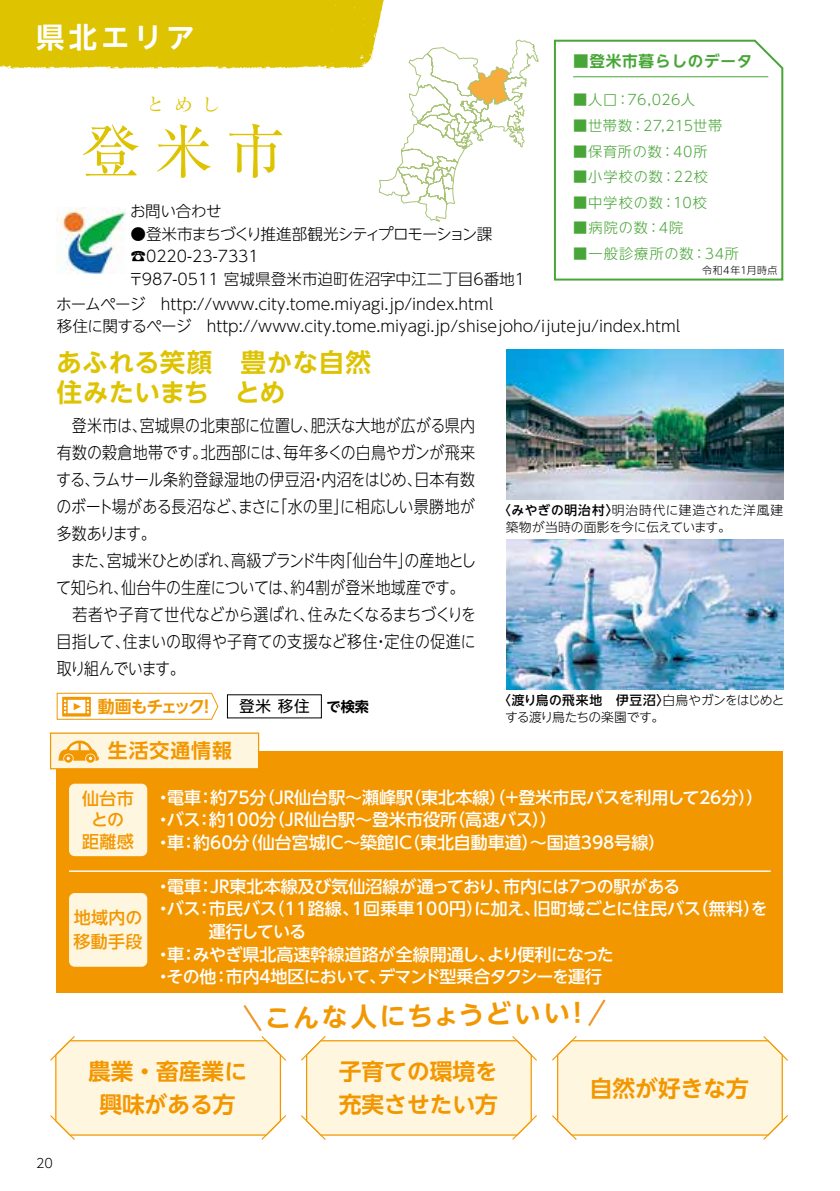
<style>
.page{position:relative;width:840px;height:1191px;background:#fff}
.page>*{position:absolute;margin:0;border:0;box-sizing:border-box;transform-origin:0 0}
.t1{font:58.8px "Ryumin Pro";color:#ddc300}
.t2{font:700 28.4px "UD Shin Go NT Pro De";letter-spacing:.15em;color:#fff}
.t3{font:700 26.2px "UD Shin Go NT Pro De";color:#f39700}
.t4{font:700 25.6px/29.8px "UD Shin Go NT Pro De";letter-spacing:.02em;color:#ddc300}
.t5{font:700 22.6px/32.2px "UD Shin Go NT Pro De";color:#f39700}
.t6{font:700 19.8px "UD Shin Go NT Pro De";letter-spacing:.05em;color:#f39700}
.t7{font:18.4px "Matisse Pro M";color:#ddc300}
.t8{font:300 17px/27px "UD Shin Go NT Pro";letter-spacing:-.005em;color:#000;scale:.88 1}
.t9{font:500 17px/22.6px "UD Shin Go NT Pro";color:#fff}
.t10{font:500 17px "UD Shin Go NT Pro";letter-spacing:-.055em;color:#fff}
.t11{font:500 17px/21.2px "UD Shin Go NT Pro";letter-spacing:.02em;color:#f39700;text-align:center}
.t12{font:700 16.8px "UD Shin Go NT Pro De";letter-spacing:-.11em;color:#f39700}
.t13{font:300 15.6px/22.6px "UD Shin Go NT Pro";color:#000}
.t14{font:700 15.6px "UD Shin Go NT Pro De";letter-spacing:.05em;color:#48a537}
.t15{font:15.6px "UD Shin Go NT Pro";color:#000}
.t16{font:300 14.2px "UD Shin Go NT Pro";letter-spacing:.06em;color:#48a537}
.t17{font:300 14.2px "UD Shin Go NT Pro";letter-spacing:.03em;color:#48a537}
.t18{font:300 12.8px/17px "UD Shin Go NT Pro";letter-spacing:-.01em;color:#000}
.t19{font:300 12.8px/17px "UD Shin Go NT Pro";letter-spacing:-.04em;color:#000}
.t20{font:300 10px "UD Shin Go NT Pro";letter-spacing:.045em;color:#000}
.s1{font-family:"UD Shin Go NT Pro De";font-weight:700;font-size:14.2px}
.s2{font-weight:500}
</style>
<div class="page">
<svg style="left:553px;top:39px;width:230px;height:242px"></svg>
<img style="left:57px;top:228px;width:66px;height:45px">
<svg style="left:50px;top:999px;width:738px;height:141px"></svg>
<img style="left:506px;top:540px;width:276px;height:149px">
<img style="left:506px;top:349px;width:276px;height:150px">
<hr style="left:572px;top:76px;width:195px;height:1px;background:#48a537">
<svg style="left:0;top:0;width:538px;height:228px"></svg>
<div style="left:56px;top:751px;width:725px;height:242px;background:#f39700"></div>
<div style="left:51px;top:733px;width:207px;height:35px;background:#fff6e0"></div>
<div style="left:50px;top:732px;width:209px;height:37px;border:1px solid #f39700"></div>
<svg style="left:58px;top:740px;width:41px;height:22px"></svg>
<div style="left:69px;top:783px;width:78px;height:73px;background:#fff6e0;border-radius:6px"></div>
<div style="left:69px;top:893px;width:78px;height:73px;background:#fff6e0;border-radius:6px"></div>
<hr style="left:69px;top:870px;width:701px;height:2px;background:#fff">
<svg style="left:56px;top:692px;width:163px;height:28px"></svg>
<h2 class="t2" style="left:36px;top:14px;width:160px">県北エリア</h2>
<p class="t7" style="left:146px;top:93px;width:75px">とめし</p>
<h1 class="t1" style="left:81px;top:105px;width:205px">登米市</h1>
<p class="t13" style="left:130px;top:199px;width:93px">お問い合わせ</p>
<p class="t13" style="left:128px;top:222px;width:398px">●登米市まちづくり推進部観光シティプロモーション課☎0220-23-7331<br>〒987-0511 宮城県登米市迫町佐沼字中江二丁目6番地1</p>
<p class="t14" style="left:572px;top:48px;width:181px">■登米市暮らしのデータ</p>
<p class="t16" style="left:572px;top:89px;width:123px">■人口：76,026人</p>
<p class="t17" style="left:572px;top:114px;width:151px">■世帯数：27,215世帯</p>
<p class="t16" style="left:572px;top:140px;width:136px">■保育所の数：40所</p>
<p class="t16" style="left:572px;top:165px;width:136px">■小学校の数：22校</p>
<p class="t16" style="left:572px;top:191px;width:135px">■中学校の数：10校</p>
<p class="t16" style="left:572px;top:216px;width:112px">■病院の数：4院</p>
<p class="t16" style="left:572px;top:242px;width:167px">■一般診療所の数：34所</p>
<p class="t20" style="left:701px;top:262px;width:77px">令和4年1月時点</p>
<p class="t13" style="left:56px;top:292px;width:625px">ホームページ　http://www.city.tome.miyagi.jp/index.html<br>移住に関するページ　http://www.city.tome.miyagi.jp/shisejoho/ijuteju/index.html</p>
<h3 class="t4" style="left:56px;top:346px;width:343px">あふれる笑顔　豊かな自然　住みたいまち　とめ</h3>
<p class="t8" style="left:56px;top:412px;width:478px">　登米市は、宮城県の北東部に位置し、肥沃な大地が広がる県内有数の穀倉地帯です。北西部には、毎年多くの白鳥やガンが飛来する、ラムサール条約登録湿地の伊豆沼・内沼をはじめ、日本有数のボート場がある長沼など、まさに「水の里」に相応しい景勝地が多数あります。<br>　また、宮城米ひとめぼれ、高級ブランド牛肉「仙台牛」の産地として知られ、仙台牛の生産については、約４割が登米地域産です。　若者や子育て世代などから選ばれ、住みたくなるまちづくりを目指して、住まいの取得や子育ての支援など移住・定住の促進に取り組んでいます。</p>
<p class="t12" style="left:98px;top:693px;width:118px">動画もチェック！</p>
<p class="t15" style="left:239px;top:693px;width:131px">登米 移住 <span class="s1">で検索</span></p>
<p class="t18" style="left:505px;top:501px;width:279px;text-indent:-7px"><span class="s2">〈みやぎの明治村〉</span>明治時代に建造された洋風建築物が当時の面影を今に伝えています。</p>
<p class="t19" style="left:505px;top:691px;width:281px;text-indent:-7px"><span class="s2">〈渡り鳥の飛来地 伊豆沼〉</span>白鳥やガンをはじめとする渡り鳥たちの楽園です。</p>
<p class="t6" style="left:108px;top:735px;width:125px">生活交通情報</p>
<p class="t9" style="left:155px;top:785px;width:610px">・電車：約75分（ＪＲ仙台駅～瀬峰駅（東北本線）（＋登米市民バスを利用して26分））・バス：約100分（ＪＲ仙台駅～登米市役所（高速バス））<br>・車：約60分（仙台宮城ＩＣ～築館ＩＣ（東北自動車道）～国道398号線）</p>
<p class="t11" style="left:82px;top:787px;width:53px">仙台市との距離感</p>
<p class="t11" style="left:73px;top:905px;width:71px;line-height:24.2px;text-align:left">地域内の移動手段</p>
<p class="t9" style="left:155px;top:874px;width:526px">・電車：JR東北本線及び気仙沼線が通っており、市内には7つの駅がある</p>
<p class="t9" style="left:155px;top:897px;width:614px">・バス：市民バス（11路線、1回乗車100円）に加え、旧町域ごとに住民バス（無料）を</p>
<p class="t9" style="left:209px;top:920px;width:99px">運行している</p>
<p class="t9" style="left:155px;top:942px;width:460px">・車：みやぎ県北高速幹線道路が全線開通し、より便利になった</p>
<p class="t10" style="left:155px;top:963px;width:448px">・その他：市内４地区において、デマンド型乗合タクシーを運行</p>
<h3 class="t3" style="left:264px;top:996px;width:327px;rotate:-1deg">こんな人にちょうどいい！</h3>
<p class="t18" style="left:36px;top:1153px;width:18px">20</p>
<h3 class="t5" style="left:88px;top:1055px;width:160px;text-align:center">農業・畜産業に興味がある方</h3>
<h3 class="t5" style="left:339px;top:1055px;width:160px">子育ての環境を充実させたい方</h3>
<h3 class="t5" style="left:589px;top:1071px;width:160px">自然が好きな方</h3>
</div>
